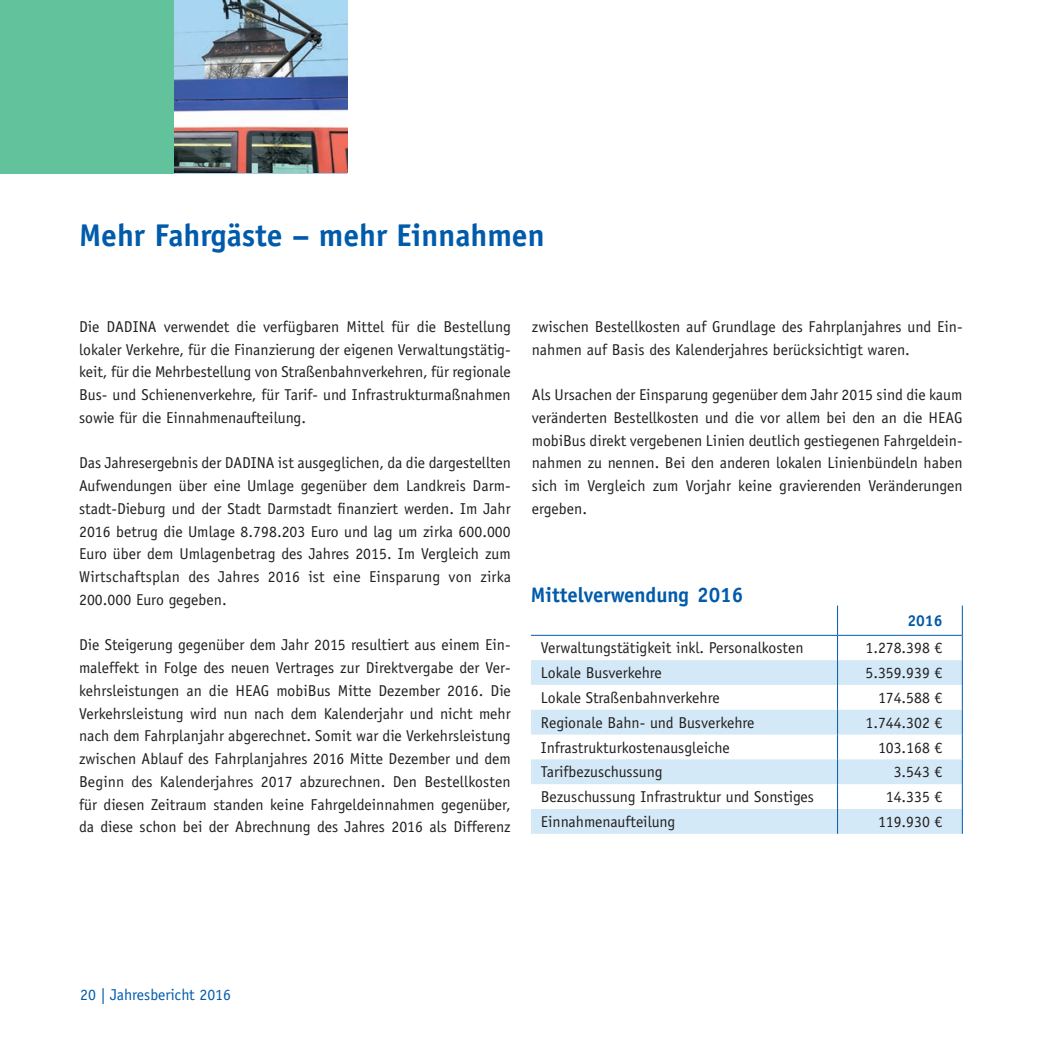
<style>
.page{position:relative;width:1042px;height:1042px;background:#fff}
.page>*{position:absolute;margin:0;border:0;box-sizing:border-box;transform-origin:0 0}
.t1{font:700 31.5px "Officina Sans Std";color:#015bab}
.t2{font:700 21px "Officina Sans Std";color:#015bab}
.t3{font:15.75px/22.8px "Officina Sans Std";color:#231f20;text-align:justify}
.t4{font:15.75px "Officina Sans Std";color:#015bab}
.t5{font:700 15.75px "Officina Sans Std";color:#015aaa}
</style>
<div class="page">
<img style="left:174px;top:0;width:173px;height:172px">
<div style="left:0;top:0;width:174px;height:174px;background:#61c29c"></div>
<svg style="left:531px;top:660px;width:431px;height:174px;fill:#d4e9f7"></svg>
<hr style="left:837px;top:605px;width:1px;height:30px;background:#015aaa">
<hr style="left:962px;top:605px;width:1px;height:30px;background:#015aaa">
<svg style="left:837px;top:636px;width:1px;height:198px"></svg>
<svg style="left:962px;top:635px;width:1px;height:199px"></svg>
<hr style="left:531px;top:635px;width:306px;height:1px;background:#015bab">
<hr style="left:837px;top:635px;width:125px;height:1px;background:#015bab">
<h1 class="t1" style="left:79px;top:216px;width:467px">Mehr Fahrgäste – mehr Einnahmen</h1>
<p class="t3" style="left:79px;top:315px;width:433px">Die DADINA verwendet die verfügbaren Mittel für die Bestellung lokaler Verkehre, für die Finanzierung der eigenen Verwaltungstätig&shy;keit, für die Mehrbestellung von Straßenbahnverkehren, für regionale Bus- und Schienenverkehre, für Tarif- und Infrastrukturmaßnahmen sowie für die Einnahmenaufteilung.</p>
<p class="t3" style="left:79px;top:452px;width:433px">Das Jahresergebnis der DADINA ist ausgeglichen, da die dargestellten Aufwendungen über eine Umlage gegenüber dem Landkreis Darm&shy;stadt-Dieburg und der Stadt Darmstadt finanziert werden. Im Jahr 2016 betrug die Umlage 8.798.203 Euro und lag um zirka 600.000<br>Euro über dem Umlagenbetrag des Jahres 2015. Im Vergleich zum Wirtschaftsplan des Jahres 2016 ist eine Einsparung von zirka 200.000 Euro gegeben.</p>
<p class="t3" style="left:79px;top:634px;width:433px">Die Steigerung gegenüber dem Jahr 2015 resultiert aus einem Ein&shy;maleffekt in Folge des neuen Vertrages zur Direktvergabe der Ver&shy;kehrsleistungen an die HEAG mobiBus Mitte Dezember 2016. Die Verkehrsleistung wird nun nach dem Kalenderjahr und nicht mehr nach dem Fahrplanjahr abgerechnet. Somit war die Verkehrsleistung zwischen Ablauf des Fahrplanjahres 2016 Mitte Dezember und dem Beginn des Kalenderjahres 2017 abzurechnen. Den Bestellkosten für diesen Zeitraum standen keine Fahrgeldeinnahmen gegenüber, da diese schon bei der Abrechnung des Jahres 2016 als Differenz</p>
<p class="t3" style="left:532px;top:315px;width:432px">zwischen Bestellkosten auf Grundlage des Fahrplanjahres und Ein&shy;nahmen auf Basis des Kalenderjahres berücksichtigt waren.</p>
<p class="t3" style="left:532px;top:383px;width:432px">Als Ursachen der Einsparung gegenüber dem Jahr 2015 sind die kaum veränderten Bestellkosten und die vor allem bei den an die HEAG mobiBus direkt vergebenen Linien deutlich gestiegenen Fahrgeldein&shy;nahmen zu nennen. Bei den anderen lokalen Linienbündeln haben sich im Vergleich zum Vorjahr keine gravierenden Veränderungen ergeben.</p>
<h2 class="t2" style="left:531px;top:582px;width:214px">Mittelverwendung 2016</h2>
<p class="t5" style="left:907px;top:611px;width:37px">2016</p>
<p class="t3" style="left:541px;top:637px;width:264px">Verwaltungstätigkeit inkl. Personalkosten</p>
<p class="t3" style="left:865px;top:637px;width:78px">1.278.398 €</p>
<p class="t3" style="left:541px;top:661px;width:123px">Lokale Busverkehre</p>
<p class="t3" style="left:865px;top:661px;width:78px">5.359.939 €</p>
<p class="t3" style="left:541px;top:686px;width:180px">Lokale Straßenbahnverkehre</p>
<p class="t3" style="left:878px;top:686px;width:66px">174.588 €</p>
<p class="t3" style="left:541px;top:711px;width:215px">Regionale Bahn- und Busverkehre</p>
<p class="t3" style="left:865px;top:711px;width:78px">1.744.302 €</p>
<p class="t3" style="left:541px;top:736px;width:190px">Infrastrukturkostenausgleiche</p>
<p class="t3" style="left:878px;top:736px;width:66px">103.168 €</p>
<p class="t3" style="left:541px;top:761px;width:123px">Tarifbezuschussung</p>
<p class="t3" style="left:894px;top:761px;width:50px">3.543 €</p>
<p class="t3" style="left:541px;top:785px;width:275px">Bezuschussung Infrastruktur und Sonstiges</p>
<p class="t3" style="left:886px;top:785px;width:58px">14.335 €</p>
<p class="t3" style="left:541px;top:810px;width:136px">Einnahmenaufteilung</p>
<p class="t3" style="left:878px;top:810px;width:66px">119.930 €</p>
<p class="t4" style="left:80px;top:985px;width:152px">20 | Jahresbericht 2016</p>
</div>
